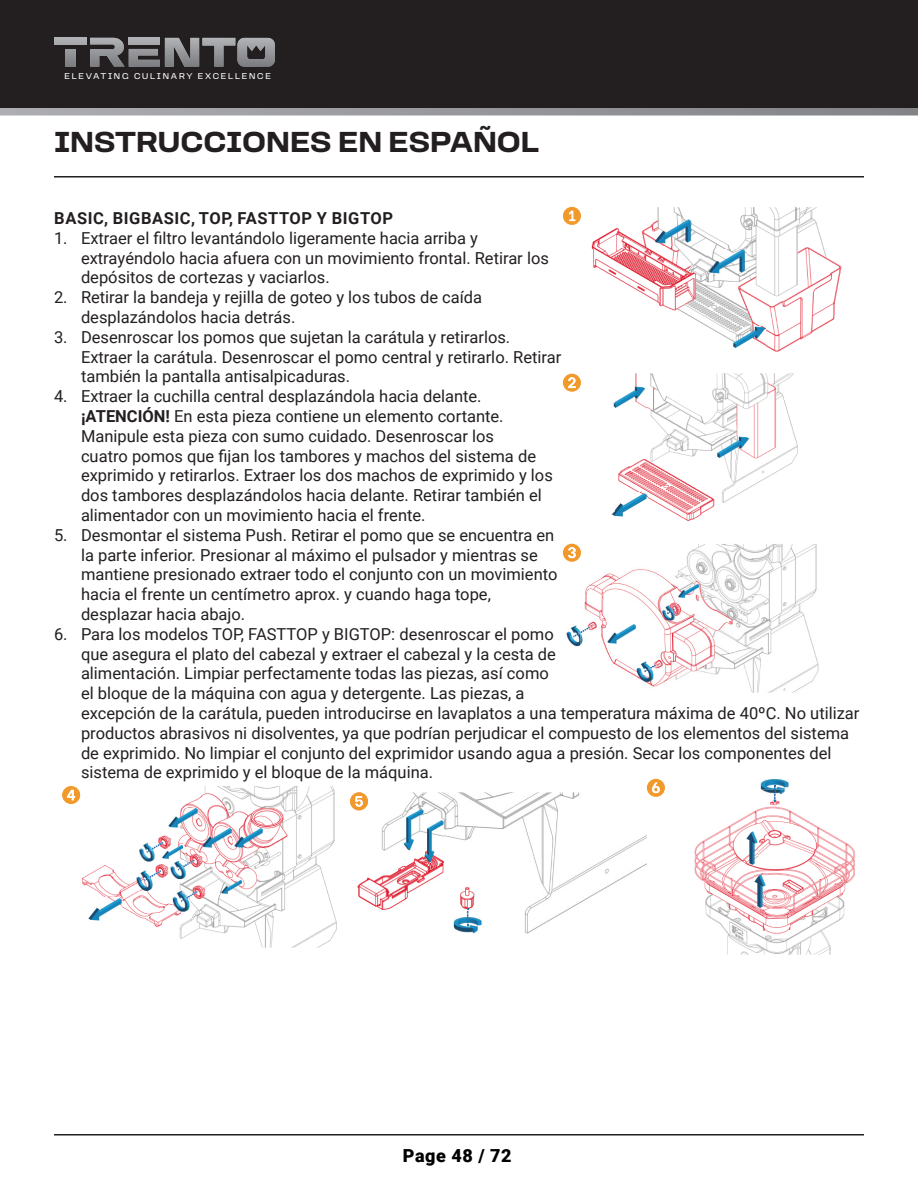
<style>
.page{position:relative;width:918px;height:1188px;background:#fff}
.page>*{position:absolute;margin:0;border:0;box-sizing:border-box;transform-origin:0 0}
.t1{font:700 30px "Loos Wide";color:#231f20}
.t2{font:900 18px "Roboto";letter-spacing:.03em;color:#000}
.t3{font:16.5px/19.8px "Roboto";color:#231f20}
.t4{font:700 16.5px "Roboto";letter-spacing:.035em;color:#231f20}
.t5{font:8.7px "Loos Wide";letter-spacing:.2em;color:#fff}
.s1{font-weight:700}
</style>
<div class="page">
<div style="left:0;top:0;width:918px;height:108px;background:#231f20"></div>
<div style="left:54px;top:38px;width:33px;height:6px;background:#acadb1"></div>
<svg style="left:66px;top:49px;width:9px;height:18px"></svg>
<svg style="left:90px;top:38px;width:185px;height:29px"></svg>
<svg style="left:0;top:108px;width:918px;height:8px;background:#9d9ea1"></svg>
<hr style="left:54px;top:1134px;width:810px;height:2px;background:#231f20">
<hr style="left:54px;top:176px;width:810px;height:2px;background:#231f20">
<svg style="left:563px;top:207px;width:18px;height:18px"></svg>
<img style="left:591px;top:207px;width:251px;height:145px">
<img style="left:732px;top:326px;width:34px;height:23px">
<img style="left:708px;top:249px;width:38px;height:26px">
<img style="left:654px;top:219px;width:38px;height:26px">
<img style="left:618px;top:373px;width:180px;height:148px">
<svg style="left:563px;top:374px;width:18px;height:18px"></svg>
<img style="left:716px;top:436px;width:34px;height:23px">
<img style="left:613px;top:386px;width:33px;height:23px">
<img style="left:611px;top:493px;width:36px;height:24px">
<img style="left:584px;top:544px;width:235px;height:149px">
<svg style="left:563px;top:544px;width:18px;height:18px"></svg>
<img style="left:566px;top:625px;width:17px;height:21px">
<svg style="left:573px;top:627px;width:17px;height:10px"></svg>
<img style="left:662px;top:605px;width:13px;height:16px">
<svg style="left:667px;top:609px;width:8px;height:5px"></svg>
<img style="left:636px;top:661px;width:18px;height:21px">
<svg style="left:643px;top:664px;width:13px;height:9px"></svg>
<img style="left:607px;top:624px;width:29px;height:20px">
<img style="left:678px;top:584px;width:21px;height:14px">
<img style="left:80px;top:786px;width:257px;height:162px">
<svg style="left:62px;top:786px;width:18px;height:18px"></svg>
<img style="left:88px;top:898px;width:34px;height:23px">
<img style="left:202px;top:828px;width:30px;height:20px">
<img style="left:234px;top:828px;width:29px;height:20px">
<img style="left:221px;top:880px;width:21px;height:14px">
<img style="left:162px;top:845px;width:21px;height:14px">
<img style="left:168px;top:808px;width:30px;height:20px">
<img style="left:172px;top:890px;width:18px;height:22px">
<svg style="left:181px;top:891px;width:17px;height:11px"></svg>
<img style="left:170px;top:860px;width:16px;height:19px">
<svg style="left:178px;top:860px;width:17px;height:10px"></svg>
<img style="left:136px;top:870px;width:17px;height:21px">
<svg style="left:144px;top:870px;width:17px;height:11px"></svg>
<img style="left:139px;top:843px;width:16px;height:19px">
<svg style="left:146px;top:842px;width:17px;height:11px"></svg>
<img style="left:694px;top:799px;width:161px;height:156px">
<img style="left:760px;top:779px;width:29px;height:16px">
<svg style="left:774px;top:785px;width:2px;height:17px"></svg>
<img style="left:746px;top:831px;width:12px;height:34px">
<img style="left:754px;top:874px;width:12px;height:34px">
<svg style="left:647px;top:779px;width:18px;height:18px"></svg>
<img style="left:356px;top:792px;width:291px;height:142px">
<svg style="left:350px;top:792px;width:18px;height:18px"></svg>
<img style="left:453px;top:917px;width:30px;height:17px">
<svg style="left:467px;top:909px;width:1px;height:16px"></svg>
<img style="left:403px;top:809px;width:21px;height:42px">
<img style="left:424px;top:820px;width:20px;height:43px">
<p class="t5" style="left:64px;top:70px;width:208px">ELEVATING CULINARY EXCELLENCE</p>
<p class="t1" style="left:54px;top:120px;width:487px">INSTRUCCIONES EN ESPAÑOL</p>
<p class="t4" style="left:54px;top:207px;width:340px">BASIC, BIGBASIC, TOP, FASTTOP Y BIGTOP</p>
<p class="t3" style="left:81px;top:227px;width:469px;text-indent:-27px">1. Extraer el filtro levantándolo ligeramente hacia arriba y extrayéndolo hacia afuera con un movimiento frontal. Retirar los depósitos de cortezas y vaciarlos.</p>
<p class="t3" style="left:81px;top:287px;width:403px;text-indent:-27px">2. Retirar la bandeja y rejilla de goteo y los tubos de caída desplazándolos hacia detrás.</p>
<p class="t3" style="left:81px;top:326px;width:482px;text-indent:-27px">3. Desenroscar los pomos que sujetan la carátula y retirarlos.<br>Extraer la carátula. Desenroscar el pomo central y retirarlo. Retirar también la pantalla antisalpicaduras.</p>
<p class="t3" style="left:81px;top:386px;width:473px;text-indent:-27px">4. Extraer la cuchilla central desplazándola hacia delante. <span class="s1">¡ATENCIÓN!</span> En esta pieza contiene un elemento cortante.<br>Manipule esta pieza con sumo cuidado. Desenroscar los<br>cuatro pomos que fijan los tambores y machos del sistema de exprimido y retirarlos. Extraer los dos machos de exprimido y los dos tambores desplazándolos hacia delante. Retirar también el alimentador con un movimiento hacia el frente.</p>
<p class="t3" style="left:81px;top:524px;width:478px;text-indent:-27px">5. Desmontar el sistema Push. Retirar el pomo que se encuentra en la parte inferior. Presionar al máximo el pulsador y mientras se mantiene presionado extraer todo el conjunto con un movimiento hacia el frente un centímetro aprox. y cuando haga tope, desplazar hacia abajo.</p>
<p class="t3" style="left:81px;top:623px;width:780px;text-indent:-27px">6. Para los modelos TOP, FASTTOP y BIGTOP: desenroscar el pomo<br>que asegura el plato del cabezal y extraer el cabezal y la cesta de<br>alimentación. Limpiar perfectamente todas las piezas, así como<br>el bloque de la máquina con agua y detergente. Las piezas, a<br>excepción de la carátula, pueden introducirse en lavaplatos a una temperatura máxima de 40ºC. No utilizar productos abrasivos ni disolventes, ya que podrían perjudicar el compuesto de los elementos del sistema de exprimido. No limpiar el conjunto del exprimidor usando agua a presión. Secar los componentes del sistema de exprimido y el bloque de la máquina.</p>
<p class="t2" style="left:403px;top:1143px;width:110px">Page 48 / 72</p>
</div>
